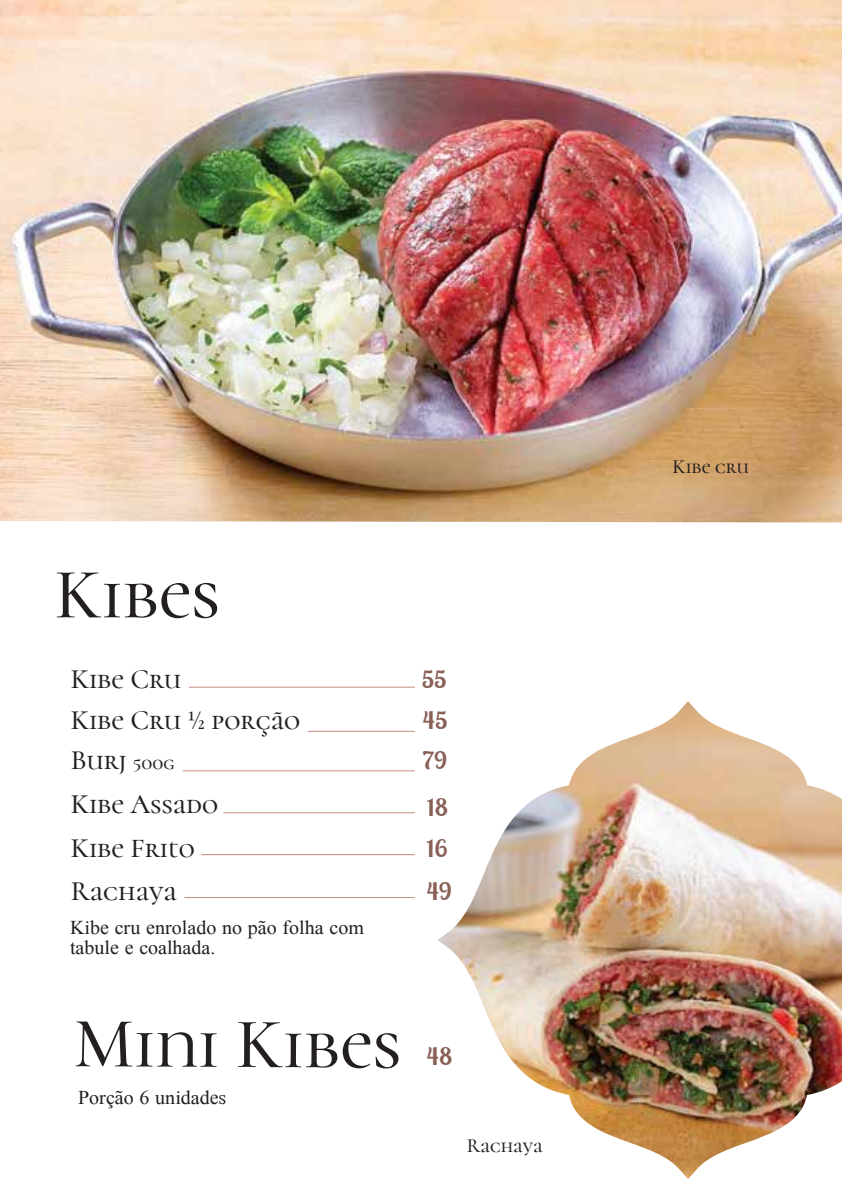
<style>
.page{position:relative;width:842px;height:1191px;background:#fff}
.page>*{position:absolute;margin:0;border:0;box-sizing:border-box;transform-origin:0 0}
.t1{font:500 71.8px "Cormorant Unicase";letter-spacing:-.005em;color:#231f20}
.t2{font:500 28px/39.8px "Cormorant Unicase";color:#231f20}
.t3{font:700 24px/40.2px "Lobster Two";color:#886056}
.t4{font:20px/20px "Doulos SIL";color:#231f20}
.t5{font:500 20px "Cormorant Unicase";color:#231f20}
.s1{font-size:20px}
</style>
<div class="page">
<img style="left:438px;top:701px;width:404px;height:478px">
<img style="left:0;top:0;width:842px;height:522px">
<hr style="left:189px;top:686px;width:226px;height:1px;background:#c38c7e">
<hr style="left:308px;top:731px;width:107px;height:1px;background:#c38c7e">
<hr style="left:183px;top:770px;width:232px;height:1px;background:#c38c7e">
<hr style="left:223px;top:812px;width:192px;height:1px;background:#c38c7e">
<hr style="left:201px;top:854px;width:214px;height:1px;background:#c38c7e">
<hr style="left:185px;top:897px;width:230px;height:1px;background:#c38c7e">
<h1 class="t1" style="left:55px;top:550px;width:167px">Kibes</h1>
<h2 class="t2" style="left:71px;top:659px;width:112px">Kibe Cru</h2>
<p class="t3" style="left:422px;top:658px;width:26px">55</p>
<h2 class="t2" style="left:71px;top:700px;width:231px">Kibe Cru ½ porção<br>Burj <span class="s1">500g</span></h2>
<h2 class="t2" style="left:71px;top:783px;width:149px">Kibe Assado</h2>
<h2 class="t2" style="left:71px;top:827px;width:126px">Kibe Frito</h2>
<p class="t3" style="left:423px;top:699px;width:26px">45</p>
<p class="t3" style="left:423px;top:739px;width:26px">79</p>
<p class="t3" style="left:427px;top:787px;width:23px">18<br>16</p>
<h2 class="t2" style="left:71px;top:870px;width:108px">Rachaya</h2>
<p class="t3" style="left:427px;top:870px;width:27px">49</p>
<p class="t4" style="left:70px;top:917px;width:295px">Kibe cru enrolado no pão folha com tabule e coalhada.</p>
<h1 class="t1" style="left:73px;top:1000px;width:329px">Mini Kibes</h1>
<p class="t4" style="left:78px;top:1087px;width:150px">Porção 6 unidades</p>
<p class="t3" style="left:427px;top:1036px;width:27px">48</p>
<p class="t5" style="left:467px;top:1133px;width:77px">Rachaya</p>
<p class="t5" style="left:673px;top:454px;width:78px">Kibe cru</p>
</div>
